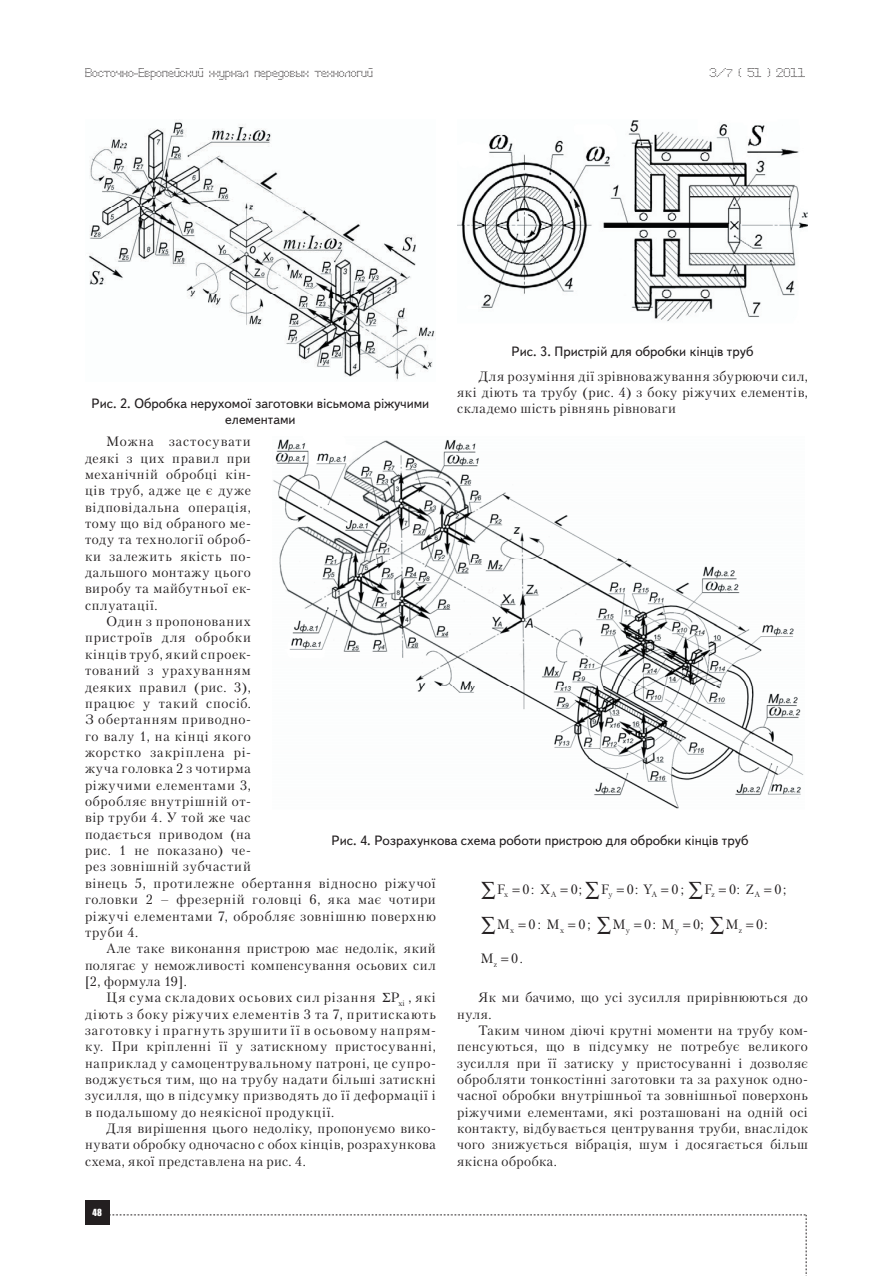
<style>
.page{position:relative;width:893px;height:1276px;background:#fff}
.page>*{position:absolute;margin:0;border:0;box-sizing:border-box;transform-origin:0 0}
.t1{font:13.5px/16.4px "Petersburg C";letter-spacing:.05em;color:#231f20;text-align:justify}
.t2{font:13.5px/16.2px "Text Book C";color:#231f20;text-align:center}
.t3{font:12px "Perfo";letter-spacing:.015em;color:#231f20}
.t4{font:9px "Impact";color:#fff}
.s1{font-size:10.5px}
</style>
<div class="page">
<div style="left:85px;top:1200px;width:24px;height:25px;background:#231f20"></div>
<svg style="left:109px;top:1214px;width:698px;height:62px"></svg>
<img style="left:88px;top:120px;width:347px;height:261px">
<img style="left:457px;top:120px;width:351px;height:202px">
<img style="left:273px;top:439px;width:531px;height:370px">
<p class="t3" style="left:85px;top:65px;width:289px">Восточно-Европейский журнал передовых технологий</p>
<p class="t3" style="left:709px;top:65px;width:97px">3/<span class="s1">7</span> ( 51 ) 2011</p>
<p class="t2" style="left:512px;top:343px;width:243px">Рис. 3. Пристрій для обробки кінців труб</p>
<p class="t1" style="left:457px;top:368px;width:352px;text-indent:21px">Для розуміння дії зрівноважування збурюючи сил, які діють та трубу (рис. 4) з боку ріжучих елементів, складемо шість рівнянь рівноваги</p>
<p class="t2" style="left:92px;top:395px;width:339px">Рис. 2. Обробка нерухомої заготовки вісьмома ріжучими елементами</p>
<p class="t1" style="left:85px;top:433px;width:167px;text-indent:21px">Можна застосувати деякі з цих правил при механічній обробці кін&shy;ців труб, адже це є дуже відповідальна операція, тому що від обраного ме&shy;тоду та технології оброб&shy;ки залежить якість по&shy;дальшого монтажу цього виробу та майбутньої ек&shy;сплуатації.</p>
<p class="t1" style="left:85px;top:613px;width:352px;text-align:left;text-indent:21px">Один з пропонованих<br>пристроїв для обробки<br>кінців труб, який спроек-<br>тований з урахуванням<br>деяких правил (рис. 3),<br>працює у такий спосіб.<br>З обертанням приводно-<br>го валу 1, на кінці якого<br>жорстко закріплена рі-<br>жуча головка 2 з чотирма<br>ріжучими елементами 3,<br>обробляє внутрішній от-<br>вір труби 4. У той же час<br>подається приводом (на<br>рис. 1 не показано) че-<br>рез зовнішній зубчастий<br>вінець 5, протилежне обертання відносно ріжучої головки 2 – фрезерній головці 6, яка має чотири ріжучі елементами 7, обробляє зовнішню поверхню труби 4.</p>
<p class="t1" style="left:85px;top:940px;width:352px;text-indent:21px">Але таке виконання пристрою має недолік, який полягає у неможливості компенсування осьових сил [2, формула 19].</p>
<p class="t1" style="left:85px;top:989px;width:352px;text-indent:21px">Ця сума складових осьових сил різання P<sub>xi</sub> , які діють з боку ріжучих елементів 3 та 7, притискають заготовку і прагнуть зрушити її в осьовому напрям&shy;ку. При кріпленні її у затискному пристосуванні, наприклад у самоцентрувальному патроні, це супро&shy;воджується тим, що на трубу надати більші затискні зусилля, що в підсумку призводять до її деформації і в подальшому до неякісної продукції.</p>
<p class="t1" style="left:85px;top:1120px;width:352px;text-indent:21px">Для вирішення цього недоліку, пропонуємо вико&shy;нувати обробку одночасно с обох кінців, розрахункова схема, якої представлена на рис. 4.</p>
<p class="t2" style="left:332px;top:832px;width:418px">Рис. 4. Розрахункова схема роботи пристрою для обробки кінців труб</p>
<p class="t1" style="left:481px;top:880px;width:307px">∑F<sub>x</sub> 0: X<sub>A</sub> 0; ∑F<sub>y</sub> 0: Y<sub>A</sub> 0; ∑F<sub>z</sub> 0: Z<sub>A</sub> 0;</p>
<p class="t1" style="left:481px;top:916px;width:288px">∑M<sub>x</sub> 0: M<sub>x</sub> 0; ∑M<sub>y</sub> 0: M<sub>y</sub> 0; ∑M<sub>z</sub> 0:</p>
<p class="t1" style="left:481px;top:950px;width:44px">M<sub>z</sub> 0.</p>
<p class="t1" style="left:457px;top:989px;width:352px;text-indent:21px">Як ми бачимо, що усі зусилля прирівнюються до нуля.</p>
<p class="t1" style="left:457px;top:1022px;width:352px;text-indent:21px">Таким чином діючі крутні моменти на трубу ком&shy;пенсуються, що в підсумку не потребує великого зусилля при її затиску у пристосуванні і дозволяє обробляти тонкостінні заготовки та за рахунок одно&shy;часної обробки внутрішньої та зовнішньої поверхонь ріжучими елементами, які розташовані на одній осі контакту, відбувається центрування труби, внаслідок чого знижується вібрація, шум і досягається більш якісна обробка.</p>
<p class="t4" style="left:93px;top:1205px;width:11px">48</p>
</div>
